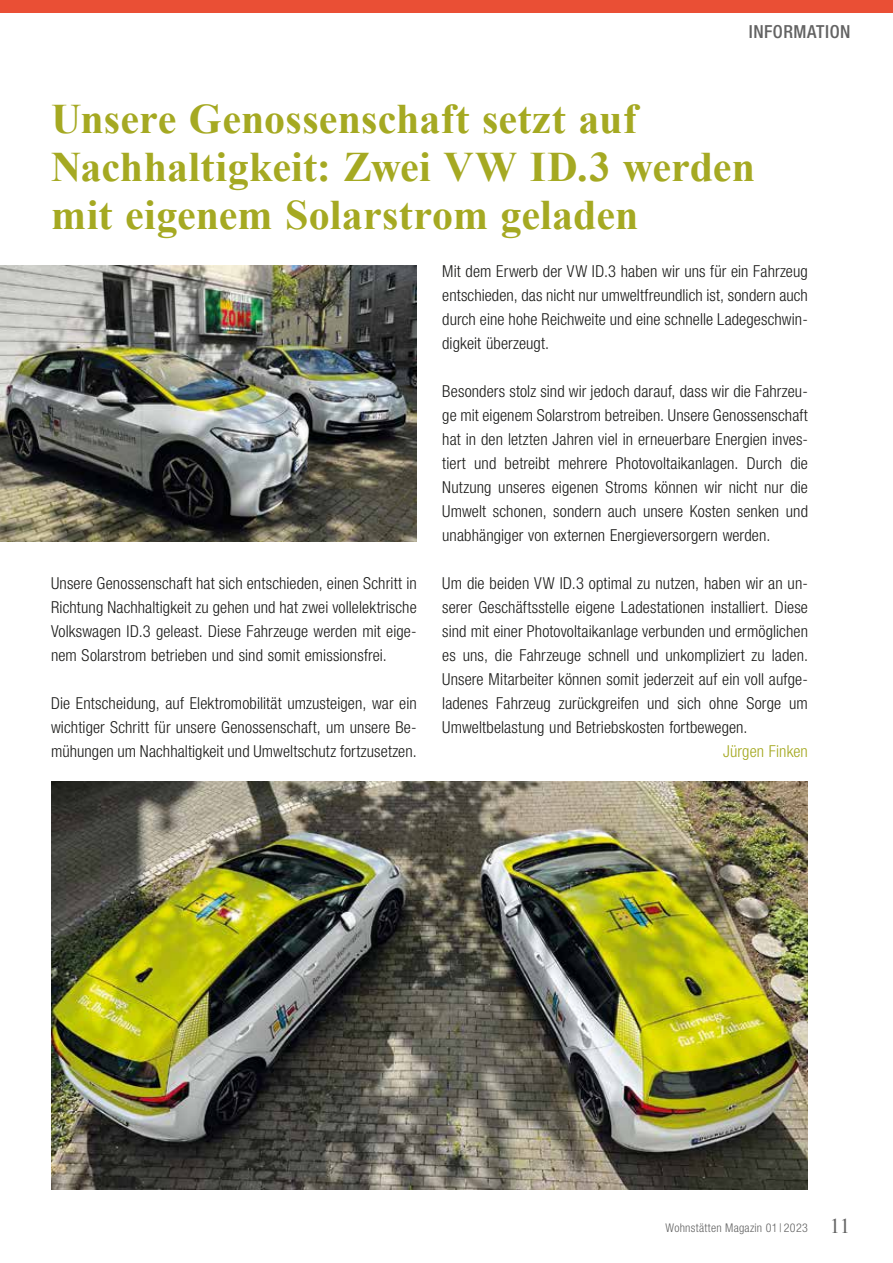
<style>
.page{position:relative;width:893px;height:1263px;background:#fff}
.page>*{position:absolute;margin:0;border:0;box-sizing:border-box;transform-origin:0 0}
.t1{font:700 42px/48px "Times New Roman";letter-spacing:.005em;color:#a5a922}
.t2{font:21px "Times New Roman";color:#636363}
.t3{font:500 condensed 18px "Helvetica Neue LT Std";letter-spacing:.025em;color:#636363}
.t4{font:300 condensed 16.5px/24px "Helvetica Neue LT Std";letter-spacing:.005em;color:#1d1d1b;text-align:justify}
.t5{font:300 condensed 16.5px "Helvetica Neue LT Std";letter-spacing:.005em;color:#a5a922}
.t6{font:300 condensed 12px "Helvetica Neue LT Std";letter-spacing:.02em;color:#636363}
</style>
<div class="page">
<div style="left:0;top:0;width:893px;height:13px;background:#ea4f35"></div>
<img style="left:51px;top:781px;width:757px;height:408px">
<img style="left:0;top:266px;width:417px;height:275px">
<p class="t3" style="left:749px;top:21px;width:103px">INFORMATION</p>
<h1 class="t1" style="left:51px;top:94px;width:705px">Unsere Genossenschaft setzt auf<br>Nachhaltigkeit: Zwei VW ID.3 werden mit eigenem Solarstrom geladen</h1>
<p class="t4" style="left:51px;top:571px;width:367px">Unsere Genossenschaft hat sich entschieden, einen Schritt in Richtung Nachhaltigkeit zu gehen und hat zwei vollelektrische Volkswagen ID.3 geleast. Diese Fahrzeuge werden mit eige&shy;nem Solarstrom betrieben und sind somit emissionsfrei.</p>
<p class="t4" style="left:51px;top:691px;width:367px">Die Entscheidung, auf Elektromobilität umzusteigen, war ein wichtiger Schritt für unsere Genossenschaft, um unsere Be&shy;mühungen um Nachhaltigkeit und Umweltschutz fortzusetzen.</p>
<p class="t4" style="left:442px;top:259px;width:367px">Mit dem Erwerb der VW ID.3 haben wir uns für ein Fahrzeug entschieden, das nicht nur umweltfreundlich ist, sondern auch durch eine hohe Reichweite und eine schnelle Ladegeschwin&shy;digkeit überzeugt.</p>
<p class="t4" style="left:442px;top:379px;width:367px">Besonders stolz sind wir jedoch darauf, dass wir die Fahrzeu&shy;ge mit eigenem Solarstrom betreiben. Unsere Genossenschaft hat in den letzten Jahren viel in erneuerbare Energien inves&shy;tiert und betreibt mehrere Photovoltaikanlagen. Durch die Nutzung unseres eigenen Stroms können wir nicht nur die Umwelt schonen, sondern auch unsere Kosten senken und unabhängiger von externen Energieversorgern werden.</p>
<p class="t4" style="left:442px;top:571px;width:367px">Um die beiden VW ID.3 optimal zu nutzen, haben wir an un&shy;serer Geschäftsstelle eigene Ladestationen installiert. Diese sind mit einer Photovoltaikanlage verbunden und ermöglichen es uns, die Fahrzeuge schnell und unkompliziert zu laden.<br>Unsere Mitarbeiter können somit jederzeit auf ein voll aufge&shy;ladenes Fahrzeug zurückgreifen und sich ohne Sorge um Umweltbelastung und Betriebskosten fortbewegen.</p>
<p class="t5" style="left:723px;top:742px;width:86px">Jürgen Finken</p>
<p class="t6" style="left:666px;top:1221px;width:144px">Wohnstätten Magazin 01 | 2023</p>
<p class="t2" style="left:830px;top:1212px;width:22px">11</p>
</div>
